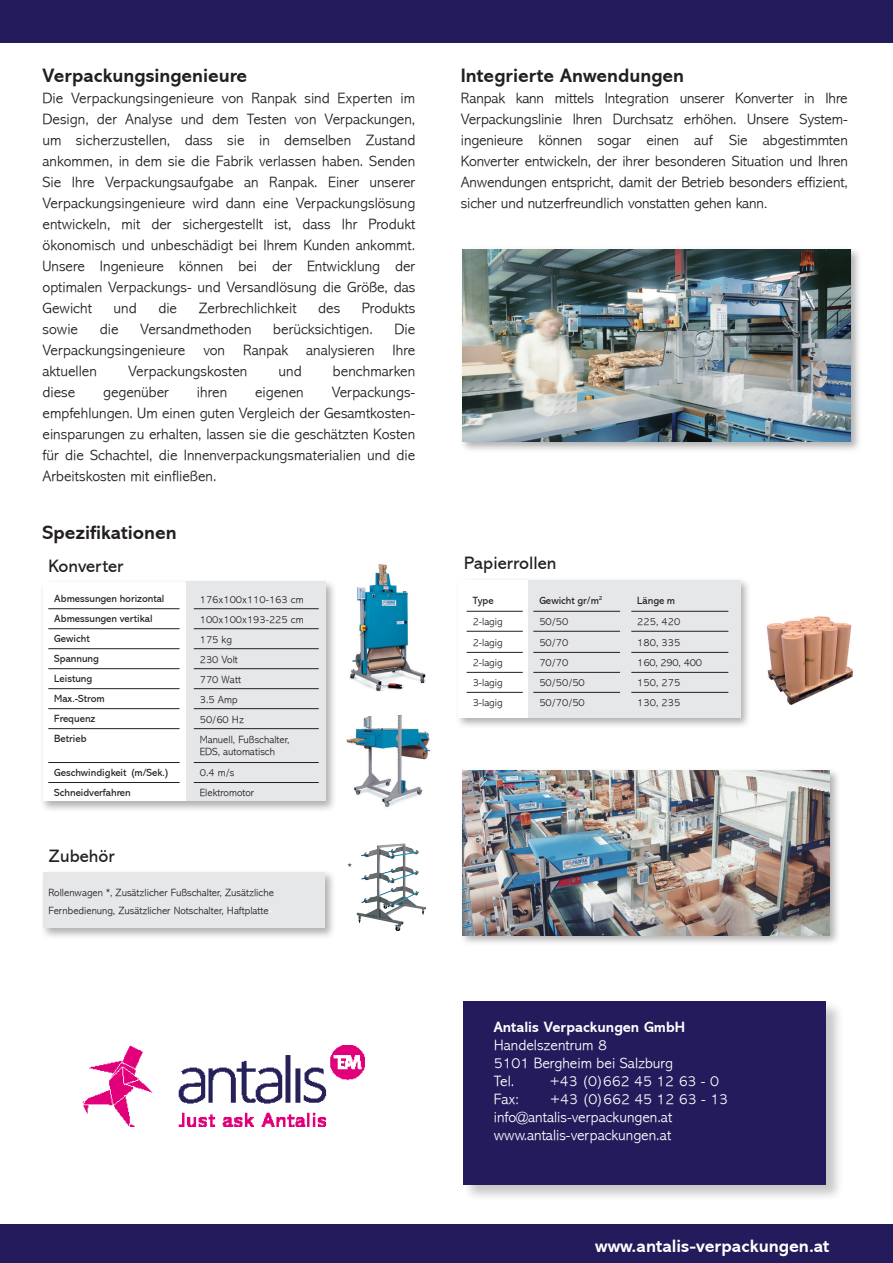
<style>
.page{position:relative;width:893px;height:1263px;background:#fff}
.page>*{position:absolute;margin:0;border:0;box-sizing:border-box;transform-origin:0 0}
.t1{font:700 19.5px "Abadi";color:#231f20}
.t2{font:18px "Abadi";color:#231f20}
.t3{font:700 18px "Abadi";color:#fff}
.t4{font:300 15px/21px "Abadi";color:#231f20;text-align:justify}
.t5{font:300 15px "Abadi";color:#fff}
.t6{font:700 15px "Abadi";color:#fff}
.table_text{font:300 10.5px/12px "Abadi";color:#231f20}
.table_text-2{font:10.5px "Abadi";color:#231f20}
.table_text-3{font:300 10.5px "Abadi";letter-spacing:-.02em;color:#231f20}
.table_text-4{font:10.5px "Arial";color:#231f20}
.s1{font-family:"Arial";font-weight:400;font-size:13.5px}
.s2{font-family:"Arial";font-weight:400;color:#fff}
</style>
<div class="page">
<img style="left:766px;top:616px;width:87px;height:89px">
<img style="left:357px;top:845px;width:45px;height:86px">
<img style="left:346px;top:715px;width:85px;height:93px">
<img style="left:350px;top:564px;width:76px;height:128px">
<div style="left:0;top:0;width:893px;height:43px;background:#231b5c"></div>
<div style="left:0;top:1225px;width:893px;height:38px;background:#231b5c"></div>
<div style="left:463px;top:1000px;width:381px;height:202px;background:#231f20;opacity:.25"></div>
<div style="left:463px;top:1001px;width:363px;height:183px;background:#231b5c"></div>
<img style="left:82px;top:1045px;width:283px;height:82px">
<div style="left:459px;top:246px;width:403px;height:207px;background:#231f20;opacity:.35"></div>
<img style="left:462px;top:250px;width:388px;height:191px">
<div style="left:459px;top:767px;width:382px;height:179px;background:#231f20;opacity:.35"></div>
<img style="left:462px;top:770px;width:367px;height:165px">
<div style="left:40px;top:579px;width:297px;height:233px;background:#231f20;opacity:.35"></div>
<div style="left:43px;top:582px;width:282px;height:219px;background:#fff"></div>
<div style="left:186px;top:582px;width:139px;height:219px;background:#e6e7e9"></div>
<hr style="left:48px;top:608px;width:132px;height:1px;background:#231f20">
<hr style="left:194px;top:608px;width:125px;height:1px;background:#231f20">
<hr style="left:48px;top:628px;width:132px;height:1px;background:#231f20">
<hr style="left:194px;top:628px;width:125px;height:1px;background:#231f20">
<hr style="left:48px;top:648px;width:132px;height:1px;background:#231f20">
<hr style="left:194px;top:648px;width:125px;height:1px;background:#231f20">
<hr style="left:48px;top:668px;width:132px;height:1px;background:#231f20">
<hr style="left:194px;top:668px;width:125px;height:1px;background:#231f20">
<hr style="left:48px;top:688px;width:132px;height:1px;background:#231f20">
<hr style="left:194px;top:688px;width:125px;height:1px;background:#231f20">
<hr style="left:48px;top:708px;width:132px;height:1px;background:#231f20">
<hr style="left:194px;top:708px;width:125px;height:1px;background:#231f20">
<hr style="left:48px;top:728px;width:132px;height:1px;background:#231f20">
<hr style="left:194px;top:728px;width:125px;height:1px;background:#231f20">
<hr style="left:48px;top:762px;width:132px;height:1px;background:#231f20">
<hr style="left:194px;top:762px;width:125px;height:1px;background:#231f20">
<hr style="left:48px;top:782px;width:132px;height:1px;background:#231f20">
<hr style="left:194px;top:782px;width:125px;height:1px;background:#231f20">
<div style="left:40px;top:869px;width:296px;height:70px;background:#231f20;opacity:.35"></div>
<div style="left:43px;top:872px;width:282px;height:56px;background:#e6e7e9"></div>
<div style="left:455px;top:577px;width:296px;height:152px;background:#231f20;opacity:.35"></div>
<div style="left:458px;top:580px;width:282px;height:138px;background:#fff"></div>
<div style="left:528px;top:580px;width:212px;height:138px;background:#e6e7e9"></div>
<hr style="left:467px;top:611px;width:56px;height:1px;background:#231f20">
<hr style="left:467px;top:631px;width:56px;height:1px;background:#231f20">
<hr style="left:467px;top:652px;width:56px;height:1px;background:#231f20">
<hr style="left:467px;top:672px;width:56px;height:1px;background:#231f20">
<hr style="left:467px;top:692px;width:56px;height:1px;background:#231f20">
<hr style="left:533px;top:611px;width:87px;height:1px;background:#231f20">
<hr style="left:631px;top:611px;width:97px;height:1px;background:#231f20">
<hr style="left:533px;top:631px;width:87px;height:1px;background:#231f20">
<hr style="left:631px;top:631px;width:97px;height:1px;background:#231f20">
<hr style="left:533px;top:652px;width:87px;height:1px;background:#231f20">
<hr style="left:631px;top:652px;width:97px;height:1px;background:#231f20">
<hr style="left:533px;top:672px;width:87px;height:1px;background:#231f20">
<hr style="left:631px;top:672px;width:97px;height:1px;background:#231f20">
<hr style="left:533px;top:692px;width:87px;height:1px;background:#231f20">
<hr style="left:631px;top:692px;width:97px;height:1px;background:#231f20">
<p class="t1" style="left:43px;top:64px;width:206px">Verpackungsingenieure</p>
<p class="t4" style="left:43px;top:88px;width:374px">Die Verpackungsingenieure von Ranpak sind Experten im Design, der Analyse und dem Testen von Verpackungen, um sicherzustellen, dass sie in demselben Zustand ankommen, in dem sie die Fabrik verlassen haben. Senden Sie Ihre Verpackungsaufgabe an Ranpak. Einer unserer Verpackungsingenieure wird dann eine Verpackungslösung entwickeln, mit der sichergestellt ist, dass Ihr Produkt ökonomisch und unbeschädigt bei Ihrem Kunden ankommt.<br>Unsere Ingenieure können bei der Entwicklung der optimalen Verpackungs- und Versandlösung die Größe, das Gewicht</p>
<p class="t4" style="left:114px;top:298px;width:25px">und</p>
<p class="t4" style="left:158px;top:298px;width:20px">die</p>
<p class="t4" style="left:199px;top:298px;width:99px">Zerbrechlichkeit</p>
<p class="t4" style="left:318px;top:298px;width:24px">des</p>
<p class="t4" style="left:362px;top:298px;width:55px">Produkts</p>
<p class="t4" style="left:43px;top:319px;width:374px;text-indent:352px">Die Verpackungsingenieure von Ranpak analysieren Ihre aktuellen</p>
<p class="t4" style="left:43px;top:319px;width:37px">sowie</p>
<p class="t4" style="left:100px;top:319px;width:20px">die</p>
<p class="t4" style="left:140px;top:319px;width:113px">Versandmethoden</p>
<p class="t4" style="left:273px;top:319px;width:101px">berücksichtigen.</p>
<p class="t4" style="left:128px;top:361px;width:121px">Verpackungskosten</p>
<p class="t4" style="left:279px;top:361px;width:25px">und</p>
<p class="t4" style="left:333px;top:361px;width:84px">benchmarken</p>
<p class="t4" style="left:43px;top:382px;width:374px;text-indent:289px">Verpackungs&shy;empfehlungen. Um einen guten Vergleich der Gesamtkosten&shy;einsparungen zu erhalten, lassen sie die geschätzten Kosten für die Schachtel, die Innenverpackungsmaterialien und die Arbeitskosten mit einfließen.</p>
<p class="t4" style="left:43px;top:382px;width:34px">diese</p>
<p class="t4" style="left:103px;top:382px;width:67px">gegenüber</p>
<p class="t4" style="left:197px;top:382px;width:32px">ihren</p>
<p class="t4" style="left:255px;top:382px;width:50px">eigenen</p>
<p class="t1" style="left:43px;top:521px;width:136px">Spezifikationen</p>
<p class="t1" style="left:461px;top:64px;width:225px">Integrierte Anwendungen</p>
<p class="t4" style="left:461px;top:88px;width:388px">Ranpak kann mittels Integration unserer Konverter in Ihre Verpackungslinie Ihren Durchsatz erhöhen. Unsere System&shy;ingenieure können sogar einen auf Sie abgestimmten Konverter entwickeln, der ihrer besonderen Situation und Ihren Anwendungen entspricht, damit der Betrieb besonders effizient, sicher und nutzerfreundlich vonstatten gehen kann<span class="s1">.</span></p>
<p class="t2" style="left:49px;top:555px;width:76px">Konverter</p>
<p class="t2" style="left:464px;top:553px;width:94px">Papierrollen</p>
<p class="table_text-2" style="left:54px;top:593px;width:112px">Abmessungen horizontal</p>
<p class="table_text" style="left:200px;top:593px;width:105px">176x100x110-163 cm</p>
<p class="table_text-2" style="left:54px;top:613px;width:100px">Abmessungen vertikal</p>
<p class="table_text" style="left:200px;top:613px;width:105px">100x100x193-225 cm</p>
<p class="table_text-2" style="left:54px;top:633px;width:37px">Gewicht</p>
<p class="table_text" style="left:200px;top:633px;width:34px">175 kg</p>
<p class="table_text-2" style="left:54px;top:653px;width:46px">Spannung</p>
<p class="table_text" style="left:200px;top:653px;width:40px">230 Volt</p>
<p class="table_text-2" style="left:54px;top:673px;width:40px">Leistung</p>
<p class="table_text" style="left:200px;top:673px;width:43px">770 Watt</p>
<p class="table_text-2" style="left:54px;top:693px;width:52px">Max.-Strom</p>
<p class="table_text" style="left:200px;top:693px;width:39px">3.5 Amp</p>
<p class="table_text-2" style="left:54px;top:713px;width:43px">Frequenz</p>
<p class="table_text" style="left:200px;top:713px;width:46px">50/60 Hz</p>
<p class="table_text-2" style="left:54px;top:732px;width:34px">Betrieb</p>
<p class="table_text" style="left:200px;top:733px;width:91px">Manuell, Fußschalter,<br>EDS, automatisch</p>
<p class="table_text-2" style="left:54px;top:766px;width:115px">Geschwindigkeit (m/Sek.)</p>
<p class="table_text" style="left:200px;top:767px;width:36px">0.4 m/s</p>
<p class="table_text-2" style="left:54px;top:786px;width:78px">Schneidverfahren</p>
<p class="table_text" style="left:200px;top:787px;width:56px">Elektromotor</p>
<p class="table_text-2" style="left:473px;top:594px;width:23px">Type</p>
<p class="table_text-2" style="left:539px;top:594px;width:65px">Gewicht gr/m<sup>2</sup></p>
<p class="table_text-2" style="left:637px;top:594px;width:39px">Länge m</p>
<p class="table_text" style="left:473px;top:616px;width:32px">2-lagig</p>
<p class="table_text" style="left:539px;top:616px;width:30px">50/50</p>
<p class="table_text" style="left:637px;top:616px;width:44px">225, 420</p>
<p class="table_text" style="left:473px;top:636px;width:32px">2-lagig</p>
<p class="table_text" style="left:539px;top:636px;width:30px">50/70</p>
<p class="table_text" style="left:637px;top:636px;width:44px">180, 335</p>
<p class="table_text" style="left:473px;top:657px;width:32px">2-lagig</p>
<p class="table_text" style="left:539px;top:657px;width:30px">70/70</p>
<p class="table_text-3" style="left:637px;top:657px;width:66px">160, 290, 400</p>
<p class="table_text" style="left:473px;top:677px;width:32px">3-lagig</p>
<p class="table_text" style="left:539px;top:677px;width:47px">50/50/50</p>
<p class="table_text" style="left:637px;top:677px;width:44px">150, 275</p>
<p class="table_text" style="left:473px;top:697px;width:32px">3-lagig</p>
<p class="table_text" style="left:539px;top:697px;width:47px">50/70/50</p>
<p class="table_text" style="left:637px;top:697px;width:44px">130, 235</p>
<p class="t2" style="left:49px;top:846px;width:68px">Zubehör</p>
<p class="table_text" style="left:49px;top:884px;width:227px;line-height:18px">Rollenwagen *, Zusätzlicher Fußschalter, Zusätzliche<br>Fernbedienung, Zusätzlicher Notschalter, Haftplatte<span class="s2">-</span></p>
<p class="table_text-4" style="left:348px;top:860px;width:6px">*</p>
<p class="t6" style="left:494px;top:1018px;width:193px">Antalis Verpackungen GmbH</p>
<p class="t5" style="left:494px;top:1037px;width:115px">Handelszentrum 8</p>
<p class="t5" style="left:494px;top:1055px;width:181px">5101 Bergheim bei Salzburg</p>
<p class="t5" style="left:494px;top:1073px;width:22px">Tel.</p>
<p class="t5" style="left:550px;top:1073px;width:171px">+43 (0)662 45 12 63 - 0</p>
<p class="t5" style="left:494px;top:1091px;width:27px">Fax:</p>
<p class="t5" style="left:550px;top:1091px;width:180px">+43 (0)662 45 12 63 - 13</p>
<p class="t5" style="left:494px;top:1109px;width:180px">info@antalis-verpackungen.at</p>
<p class="t5" style="left:494px;top:1127px;width:179px">www.antalis-verpackungen.at</p>
<p class="t3" style="left:595px;top:1236px;width:236px">www.antalis-verpackungen.at</p>
</div>
